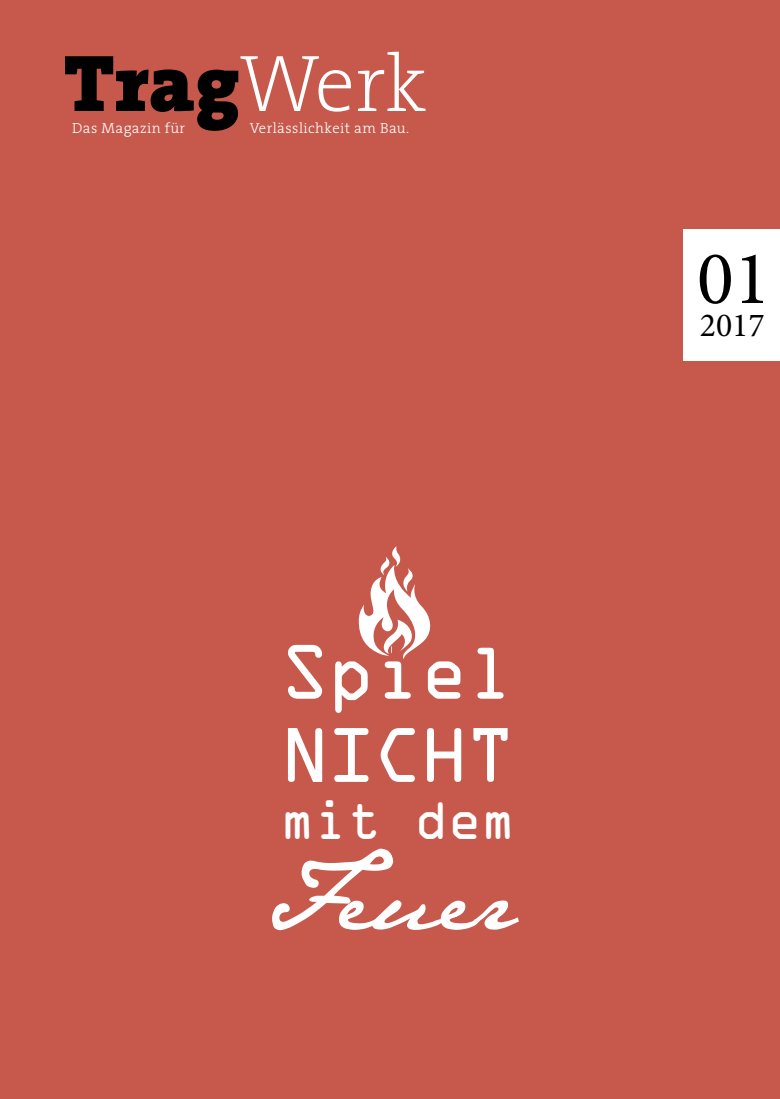
<style>
.page{position:relative;width:780px;height:1099px;background:#fff}
.page>*{position:absolute;margin:0;border:0;box-sizing:border-box;transform-origin:0 0}
.t1{font:92.88px "Jane Austen";color:#fff}
.t2{font:900 81.12px "The Serif";color:#000}
.t3{font:76.25px "Minion Pro";color:#000}
.t4{font:69.12px/83.1px "OCRA Std";letter-spacing:-.05em;color:#fff}
.t5{font:49.88px "OCRA Std";letter-spacing:-.05em;color:#fff}
.t6{font:33.75px "Minion Pro";color:#000}
.t7{font:300 14.62px "The Serif";letter-spacing:.03em;color:#fff}
.s1{font-weight:200;color:#fff}
</style>
<div class="page">
<div style="left:0;top:0;width:780px;height:1098px;background:#c6594b"></div>
<div style="left:683px;top:229px;width:97px;height:132px;background:#fff"></div>
<svg style="left:358px;top:546px;width:73px;height:113px"></svg>
<h2 class="t2" style="left:64px;top:15px;width:364px">Trag<span class="s1">Werk</span></h2>
<p class="t7" style="left:72px;top:116px;width:115px">Das Magazin für</p>
<p class="t7" style="left:250px;top:116px;width:161px">Verlässlichkeit am Bau.</p>
<h3 class="t4" style="left:280px;top:637px;width:237px">Spiel<br>NICHT</h3>
<h3 class="t5" style="left:279px;top:797px;width:238px">mit dem</h3>
<h1 class="t1" style="left:266px;top:843px;width:249px">Feuer</h1>
<h3 class="t3" style="left:697px;top:227px;width:75px">01</h3>
<h3 class="t6" style="left:699px;top:302px;width:66px">2017</h3>
</div>
